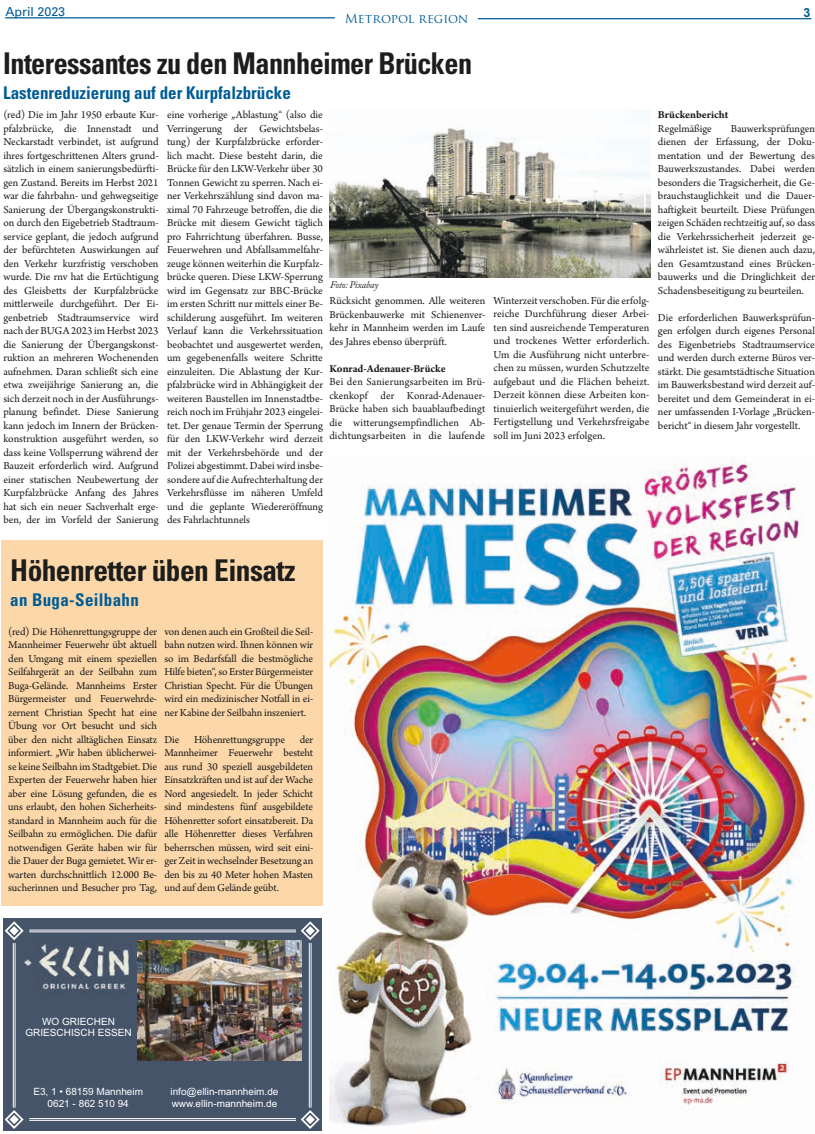
<style>
.page{position:relative;width:815px;height:1134px;background:#fff}
.page>*{position:absolute;margin:0;border:0;box-sizing:border-box;transform-origin:0 0}
.t1{font:700 condensed 30px "Univers LT";letter-spacing:-.02em;color:#1d1d1b;scale:.94 1}
.t2{font:700 condensed 30px "Univers LT";letter-spacing:-.02em;color:#1d1d1b}
.t3{font:700 condensed 17.5px "Univers LT";color:#005c95}
.t4{font:700 condensed 17.5px "Univers LT";letter-spacing:.02em;color:#005c95}
.t5{font:12.5px "Trajan Pro";color:#005c95}
.t6{font:12.5px "Univers LT";color:#005c95}
.t7{font:700 12.5px "Arial";color:#005c95}
.t8{font:11.25px/13.5px "Arno Pro";letter-spacing:-.005em;color:#1d1d1b;text-align:justify}
.t9{font:700 11.25px "Arno Pro";letter-spacing:-.005em;color:#1d1d1b}
.t10{font:10px/11.1px "Arial";color:#fff;text-align:center}
.t11{font:italic 10px "Adobe Caslon Pro";letter-spacing:-.01em;color:#1d1d1b;scale:.94 1}
</style>
<div class="page">
<hr style="left:478px;top:18px;width:333px;height:1px;background:#005c95">
<hr style="left:5px;top:17px;width:330px;height:1px;background:#005c95">
<img style="left:330px;top:124px;width:321px;height:153px">
<img style="left:330px;top:459px;width:485px;height:668px">
<div style="left:3px;top:918px;width:319px;height:212px;background:#46546a"></div>
<img style="left:23px;top:940px;width:121px;height:56px">
<svg style="left:4px;top:1110px;width:20px;height:19px"></svg>
<svg style="left:300px;top:1110px;width:20px;height:19px"></svg>
<svg style="left:299px;top:921px;width:21px;height:20px"></svg>
<svg style="left:4px;top:921px;width:21px;height:20px"></svg>
<hr style="left:29px;top:930px;width:267px;height:1px;background:#fff">
<hr style="left:29px;top:931px;width:267px;height:1px;background:#fff">
<hr style="left:13px;top:943px;width:1px;height:165px;background:#fff">
<hr style="left:15px;top:943px;width:1px;height:165px;background:#fff">
<hr style="left:29px;top:1118px;width:267px;height:1px;background:#fff">
<hr style="left:29px;top:1120px;width:267px;height:1px;background:#fff">
<hr style="left:309px;top:943px;width:1px;height:165px;background:#fff">
<hr style="left:311px;top:943px;width:1px;height:165px;background:#fff">
<img style="left:138px;top:941px;width:163px;height:120px">
<div style="left:1px;top:541px;width:321px;height:365px;background:#fbd7aa"></div>
<p class="t6" style="left:5px;top:4px;width:61px">April 2023</p>
<p class="t5" style="left:345px;top:11px;width:125px">Metropol region</p>
<p class="t7" style="left:804px;top:4px;width:8px">3</p>
<h1 class="t1" style="left:3px;top:45px;width:500px">Interessantes zu den Mannheimer Brücken</h1>
<h2 class="t3" style="left:3px;top:82px;width:289px">Lastenreduzierung auf der Kurpfalzbrücke</h2>
<p class="t8" style="left:3px;top:109px;width:157px">(red) Die im Jahr 1950 erbaute Kur&shy;pfalzbrücke, die Innenstadt und Neckarstadt verbindet, ist aufgrund ihres fortgeschrittenen Alters grund&shy;sätzlich in einem sanierungsbedürfti&shy;gen Zustand. Bereits im Herbst 2021 war die fahrbahn- und gehwegseitige Sanierung der Übergangskonstrukti&shy;on durch den Eigebetrieb Stadtraum&shy;service geplant, die jedoch aufgrund der befürchteten Auswirkungen auf den Verkehr kurzfristig verschoben wurde. Die rnv hat die Ertüchtigung des Gleisbetts der Kurpfalzbrücke mittlerweile durchgeführt. Der Ei&shy;genbetrieb Stadtraumservice wird nach der BUGA 2023 im Herbst 2023 die Sanierung der Übergangskonst&shy;ruktion an mehreren Wochenenden aufnehmen. Daran schließt sich eine etwa zweijährige Sanierung an, die sich derzeit noch in der Ausführungs&shy;planung befindet. Diese Sanierung kann jedoch im Innern der Brücken&shy;konstruktion ausgeführt werden, so dass keine Vollsperrung während der Bauzeit erforderlich wird. Aufgrund einer statischen Neubewertung der Kurpfalzbrücke Anfang des Jahres hat sich ein neuer Sachverhalt erge&shy;ben, der im Vorfeld der Sanierung</p>
<p class="t8" style="left:167px;top:109px;width:157px">eine vorherige „Ablastung“ (also die Verringerung der Gewichtsbelas&shy;tung) der Kurpfalzbrücke erforder&shy;lich macht. Diese besteht darin, die Brücke für den LKW-Verkehr über 30<br>Tonnen Gewicht zu sperren. Nach ei&shy;ner Verkehrszählung sind davon ma&shy;ximal 70 Fahrzeuge betroffen, die die Brücke mit diesem Gewicht täglich pro Fahrrichtung überfahren. Busse, Feuerwehren und Abfallsammelfahr&shy;zeuge können weiterhin die Kurpfalz&shy;brücke queren. Diese LKW-Sperrung wird im Gegensatz zur BBC-Brücke im ersten Schritt nur mittels einer Be&shy;schilderung ausgeführt. Im weiteren Verlauf kann die Verkehrssituation beobachtet und ausgewertet werden, um gegebenenfalls weitere Schritte einzuleiten. Die Ablastung der Kur&shy;pfalzbrücke wird in Abhängigkeit der weiteren Baustellen im Innenstadtbe&shy;reich noch im Frühjahr 2023 eingelei&shy;tet. Der genaue Termin der Sperrung für den LKW-Verkehr wird derzeit mit der Verkehrsbehörde und der Polizei abgestimmt. Dabei wird insbe&shy;sondere auf die Aufrechterhaltung der Verkehrsflüsse im näheren Umfeld und die geplante Wiedereröffnung des Fahrlachtunnels</p>
<p class="t11" style="left:330px;top:279px;width:53px">Foto: Pixabay</p>
<p class="t8" style="left:329px;top:295px;width:157px">Rücksicht genommen. Alle weiteren Brückenbauwerke mit Schienenver&shy;kehr in Mannheim werden im Laufe des Jahres ebenso überprüft.</p>
<p class="t9" style="left:329px;top:362px;width:118px">Konrad-Adenauer-Brücke</p>
<p class="t8" style="left:329px;top:376px;width:157px">Bei den Sanierungsarbeiten im Brü&shy;ckenkopf der Konrad-Adenauer-Brücke haben sich bauablaufbedingt die witterungsempfindlichen Ab&shy;dichtungsarbeiten in die laufende</p>
<p class="t8" style="left:494px;top:294px;width:157px">Winterzeit verschoben. Für die erfolg&shy;reiche Durchführung dieser Arbei&shy;ten sind ausreichende Temperaturen und trockenes Wetter erforderlich.<br>Um die Ausführung nicht unterbre&shy;chen zu müssen, wurden Schutzzelte aufgebaut und die Flächen beheizt.<br>Derzeit können diese Arbeiten kon&shy;tinuierlich weitergeführt werden, die Fertigstellung und Verkehrsfreigabe soll im Juni 2023 erfolgen.</p>
<p class="t9" style="left:658px;top:108px;width:72px">Brückenbericht</p>
<p class="t8" style="left:658px;top:122px;width:55px">Regelmäßige</p>
<p class="t8" style="left:658px;top:122px;width:159px;text-indent:73px">Bauwerksprüfungen dienen der Erfassung, der Doku&shy;mentation und der Bewertung des Bauwerkszustandes. Dabei werden besonders die Tragsicherheit, die Ge&shy;brauchstauglichkeit und die Dauer&shy;haftigkeit beurteilt. Diese Prüfungen zeigen Schäden rechtzeitig auf, so dass die Verkehrssicherheit jederzeit ge&shy;währleistet ist. Sie dienen auch dazu, den Gesamtzustand eines Brücken&shy;bauwerks und die Dringlichkeit der Schadensbeseitigung zu beurteilen.</p>
<p class="t8" style="left:658px;top:311px;width:159px">Die erforderlichen Bauwerksprüfun&shy;gen erfolgen durch eigenes Personal des Eigenbetriebs Stadtraumservice und werden durch externe Büros ver&shy;stärkt. Die gesamtstädtische Situation im Bauwerksbestand wird derzeit auf&shy;bereitet und dem Gemeinderat in ei&shy;ner umfassenden I-Vorlage „Brücken&shy;bericht“ in diesem Jahr vorgestellt.</p>
<h1 class="t2" style="left:10px;top:552px;width:287px">Höhenretter üben Einsatz</h1>
<h2 class="t4" style="left:10px;top:589px;width:130px">an Buga-Seilbahn</h2>
<p class="t8" style="left:8px;top:625px;width:150px">(red) Die Höhenrettungsgruppe der Mannheimer Feuerwehr übt aktuell den Umgang mit einem speziellen Seilfahrgerät an der Seilbahn zum Buga-Gelände. Mannheims Erster Bürgermeister und Feuerwehrde&shy;zernent Christian Specht hat eine Übung vor Ort besucht und sich über den nicht alltäglichen Einsatz informiert. „Wir haben üblicherwei&shy;se keine Seilbahn im Stadtgebiet. Die Experten der Feuerwehr haben hier aber eine Lösung gefunden, die es uns erlaubt, den hohen Sicherheits&shy;standard in Mannheim auch für die Seilbahn zu ermöglichen. Die dafür notwendigen Geräte haben wir für die Dauer der Buga gemietet. Wir er&shy;warten durchschnittlich 12.000 Be&shy;sucherinnen und Besucher pro Tag,</p>
<p class="t8" style="left:164px;top:625px;width:150px">von denen auch ein Großteil die Seil&shy;bahn nutzen wird. Ihnen können wir so im Bedarfsfall die bestmögliche Hilfe bieten“, so Erster Bürgermeister Christian Specht. Für die Übungen wird ein medizinischer Notfall in ei&shy;ner Kabine der Seilbahn inszeniert.</p>
<p class="t8" style="left:164px;top:733px;width:150px;text-indent:135px">der Mannheimer Feuerwehr besteht aus rund 30 speziell ausgebildeten Einsatzkräften und ist auf der Wache Nord angesiedelt. In jeder Schicht sind mindestens fünf ausgebildete Höhenretter sofort einsatzbereit. Da alle Höhenretter dieses Verfahren beherrschen müssen, wird seit eini&shy;ger Zeit in wechselnder Besetzung an den bis zu 40 Meter hohen Masten und auf dem Gelände geübt.</p>
<p class="t8" style="left:164px;top:733px;width:17px">Die</p>
<p class="t8" style="left:194px;top:733px;width:93px">Höhenrettungsgruppe</p>
<p class="t10" style="left:25px;top:1015px;width:108px">WO GRIECHEN<br>GRIESCHISCH ESSEN</p>
<p class="t10" style="left:33px;top:1086px;width:111px">E3, 1 • 68159 Mannheim<br>0621 - 862 510 94</p>
<p class="t10" style="left:171px;top:1086px;width:109px;text-align:left">info@ellin-mannheim.de www.ellin-mannheim.de</p>
</div>
